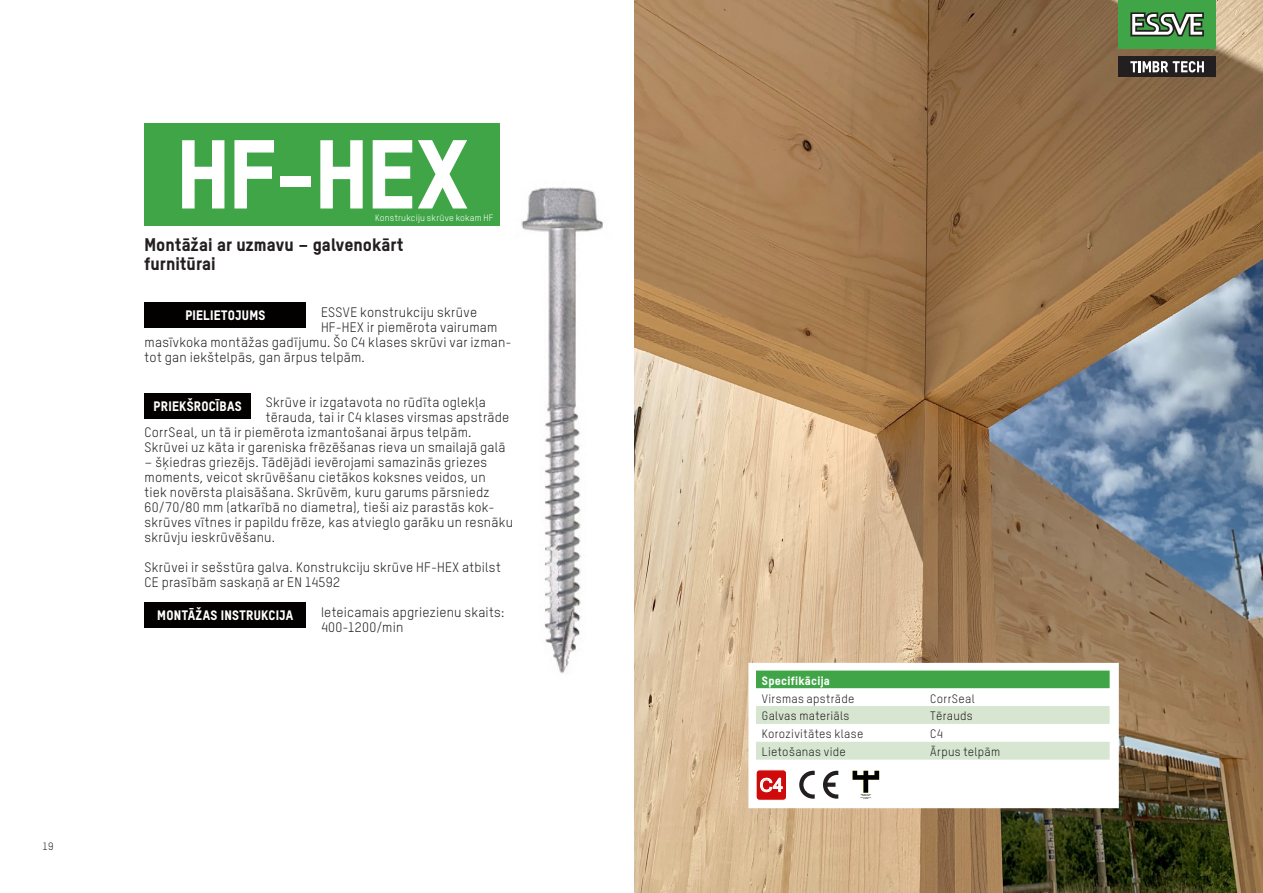
<style>
.page{position:relative;width:1263px;height:893px;background:#fff}
.page>*{position:absolute;margin:0;border:0;box-sizing:border-box;transform-origin:0 0}
.RUBR{font:800 96px "TSTAR";color:#fff}
.Ingress{font:800 18px/19.5px "TSTAR";letter-spacing:.005em;color:#231f20}
.t1{font:18px "Microsoft Sans Serif";color:#fff}
.Bröd_första_raden{font:13.5px/15px "TSTAR";letter-spacing:.02em;color:#231f20}
.Bröd_första_raden-2{font:800 13.5px "TSTAR";letter-spacing:.02em;color:#fff}
.Tabellrad{font:12px "TSTAR";letter-spacing:.025em;color:#231f20}
.Tabellrubrik{font:800 12px "TSTAR";letter-spacing:.02em;color:#fff}
.t2{font:10.5px "TSTAR";color:#231f20}
.Tabellrubrik-2{font:9px "TSTAR";letter-spacing:.025em;color:#fff}
</style>
<div class="page">
<img style="left:634px;top:0;width:629px;height:893px">
<div style="left:145px;top:302px;width:161px;height:25px;background:#030000"></div>
<div style="left:145px;top:393px;width:106px;height:25px;background:#030000"></div>
<div style="left:145px;top:602px;width:161px;height:26px;background:#030000"></div>
<div style="left:145px;top:123px;width:355px;height:102px;background:#3fa547"></div>
<div style="left:752px;top:667px;width:363px;height:137px;background:#fff"></div>
<div style="left:757px;top:672px;width:353px;height:16px;background:#3fa547"></div>
<svg style="left:757px;top:706px;width:353px;height:54px"></svg>
<div style="left:748px;top:663px;width:371px;height:145px;border:8px solid #fff"></div>
<svg style="left:823px;top:771px;width:15px;height:28px"></svg>
<svg style="left:799px;top:771px;width:16px;height:28px"></svg>
<svg style="left:852px;top:771px;width:27px;height:22px"></svg>
<div style="left:756px;top:770px;width:30px;height:30px;background:#ce0a0a;border-radius:3px"></div>
<div style="left:755px;top:769px;width:32px;height:32px;border:1px solid #fff;border-radius:3px"></div>
<svg style="left:760px;top:777px;width:23px;height:16px"></svg>
<img style="left:521px;top:187px;width:84px;height:487px">
<div style="left:1118px;top:0;width:98px;height:49px;background:#3fa547"></div>
<svg style="left:1130px;top:12px;width:74px;height:24px"></svg>
<div style="left:1118px;top:57px;width:98px;height:20px;background:#231f20"></div>
<svg style="left:1130px;top:61px;width:74px;height:11px"></svg>
<p class="t2" style="left:43px;top:840px;width:12px">19</p>
<p class="RUBR" style="left:176px;top:115px;width:293px">HF-HEX</p>
<p class="Ingress" style="left:145px;top:234px;width:260px">Montāžai ar uzmavu – galvenokārt furnitūrai</p>
<p class="Tabellrubrik-2" style="left:375px;top:212px;width:120px">Konstrukciju skrūve kokam HF</p>
<p class="Bröd_första_raden" style="left:321px;top:304px;width:158px">ESSVE konstrukciju skrūve</p>
<p class="Bröd_första_raden" style="left:321px;top:319px;width:178px">HF-HEX ir piemērota vairumam</p>
<p class="Bröd_första_raden" style="left:145px;top:334px;width:369px">masīvkoka montāžas gadījumu. Šo C4 klases skrūvi var izman-</p>
<p class="Bröd_första_raden" style="left:145px;top:349px;width:222px">tot gan iekštelpās, gan ārpus telpām.</p>
<p class="Bröd_första_raden" style="left:266px;top:394px;width:222px">Skrūve ir izgatavota no rūdīta oglekļa</p>
<p class="Bröd_första_raden" style="left:266px;top:409px;width:245px">tērauda, tai ir C4 klases virsmas apstrāde</p>
<p class="Bröd_första_raden" style="left:145px;top:424px;width:328px">CorrSeal, un tā ir piemērota izmantošanai ārpus telpām.</p>
<p class="Bröd_första_raden" style="left:145px;top:439px;width:362px">Skrūvei uz kāta ir gareniska frēzēšanas rieva un smailajā galā</p>
<p class="Bröd_första_raden" style="left:145px;top:454px;width:370px">– šķiedras griezējs. Tādējādi ievērojami samazinās griezes moments, veicot skrūvēšanu cietākos koksnes veidos, un<br>tiek novērsta plaisāšana. Skrūvēm, kuru garums pārsniedz 60/70/80 mm (atkarībā no diametra), tieši aiz parastās kok&shy;skrūves vītnes ir papildu frēze, kas atvieglo garāku un resnāku skrūvju ieskrūvēšanu.</p>
<p class="Bröd_första_raden" style="left:145px;top:559px;width:358px">Skrūvei ir sešstūra galva. Konstrukciju skrūve HF-HEX atbilst<br>CE prasībām saskaņā ar EN 14592</p>
<p class="Bröd_första_raden" style="left:321px;top:604px;width:185px">Ieteicamais apgriezienu skaits:<br>400-1200/min</p>
<p class="Bröd_första_raden-2" style="left:185px;top:307px;width:82px">PIELIETOJUMS</p>
<p class="Bröd_första_raden-2" style="left:154px;top:398px;width:90px">PRIEKŠROCĪBAS</p>
<p class="Bröd_första_raden-2" style="left:157px;top:607px;width:138px">MONTĀŽAS INSTRUKCIJA</p>
<p class="Tabellrubrik" style="left:762px;top:673px;width:70px">Specifikācija</p>
<p class="Tabellrad" style="left:762px;top:691px;width:94px">Virsmas apstrāde</p>
<p class="Tabellrad" style="left:930px;top:691px;width:46px">CorrSeal</p>
<p class="Tabellrad" style="left:762px;top:709px;width:89px">Galvas materiāls</p>
<p class="Tabellrad" style="left:930px;top:709px;width:44px">Tērauds</p>
<p class="Tabellrad" style="left:762px;top:727px;width:103px">Korozivitātes klase</p>
<p class="Tabellrad" style="left:930px;top:727px;width:14px">C4</p>
<p class="Tabellrad" style="left:762px;top:745px;width:85px">Lietošanas vide</p>
<p class="Tabellrad" style="left:930px;top:745px;width:71px">Ārpus telpām</p>
<p class="t1" style="left:760px;top:773px;width:25px">C4</p>
</div>
